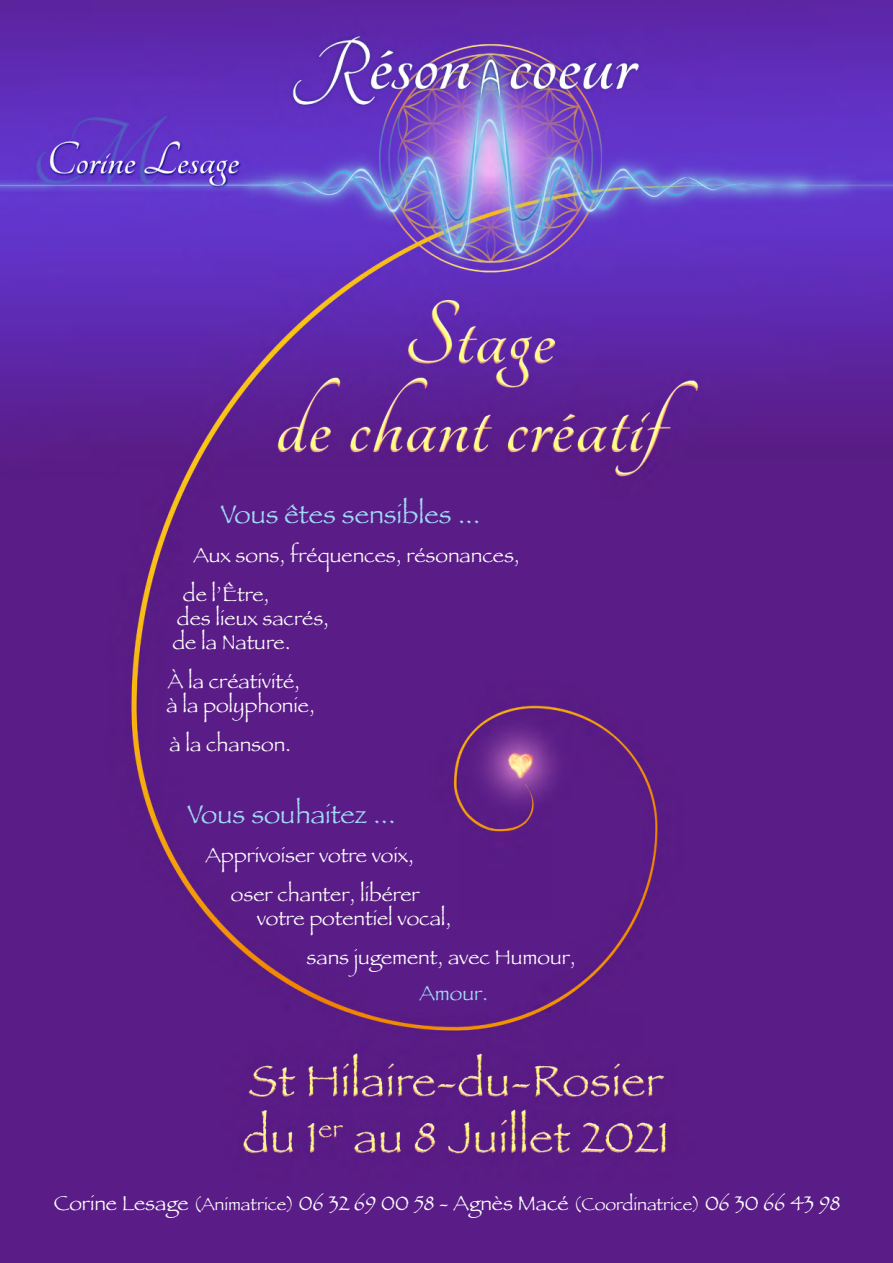
<style>
.page{position:relative;width:893px;height:1263px;background:#fff}
.page>*{position:absolute;margin:0;border:0;box-sizing:border-box;transform-origin:0 0}
.t1{font:27px "Papyrus";color:#a1daf8}
.t2{font:21px/39px "Papyrus";color:#fff}
.t3{font:21px "Papyrus";color:#a1daf8}
.s1{font-size:18px}
</style>
<div class="page">
<img style="left:0;top:0;width:893px;height:1263px">
<p class="t1" style="left:221px;top:498px;width:261px">Vous êtes sensibles ...</p>
<p class="t2" style="left:183px;top:536px;width:338px;text-indent:10px">Aux sons, fréquences, résonances, de l’Être,</p>
<p class="t2" style="left:172px;top:606px;width:158px;line-height:24px">des lieux sacrés, de la Nature.</p>
<p class="t2" style="left:166px;top:669px;width:150px;line-height:24px">À la créativité, à la polyphonie,</p>
<p class="t2" style="left:169px;top:725px;width:123px">à la chanson.</p>
<p class="t1" style="left:187px;top:798px;width:210px">Vous souhaitez ...</p>
<p class="t2" style="left:205px;top:836px;width:216px;text-align:right">Apprivoiser votre voix, oser chanter, libérer</p>
<p class="t2" style="left:306px;top:899px;width:271px;text-indent:-50px">votre potentiel vocal,<br>sans jugement, avec Humour,</p>
<p class="t3" style="left:420px;top:981px;width:70px">Amour.</p>
<p class="t2" style="left:54px;top:1183px;width:788px">Corine Lesage <span class="s1">(Animatrice)</span> 06 32 69 00 58 - Agnès Macé <span class="s1">(Coordinatrice)</span> 06 30 66 43 98</p>
</div>
